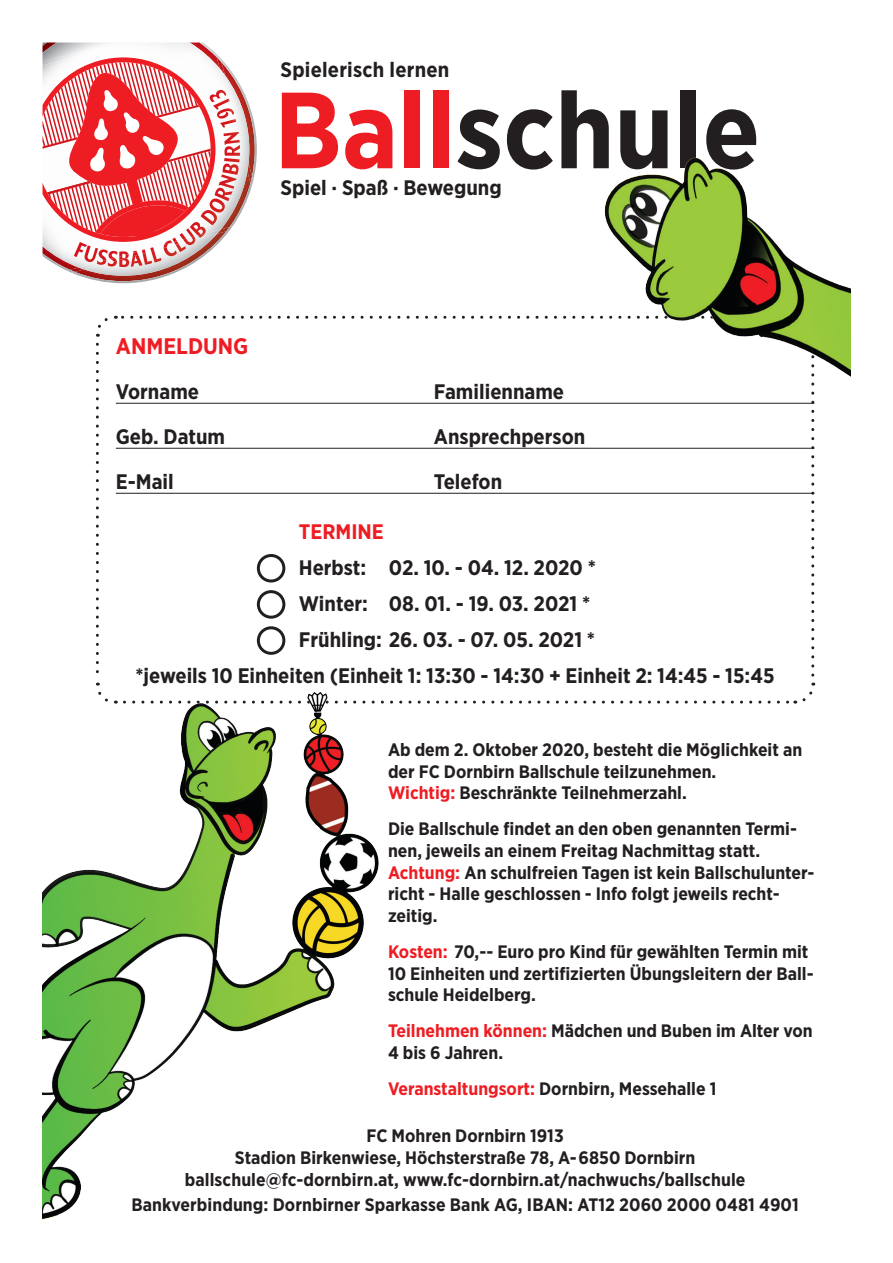
<style>
.page{position:relative;width:893px;height:1263px;background:#fff}
.page>*{position:absolute;margin:0;border:0;box-sizing:border-box;transform-origin:0 0}
.t1{font:700 108px "Gotham Narrow";color:#231f20}
.t2{font:700 22.5px "Gotham Narrow";color:#ee1d23}
.t3{font:700 21px "Gotham Narrow";color:#231f20}
.t4{font:700 21px "Gotham Narrow";color:#ee1d23}
.t5{font:700 18px/21.6px "Gotham Narrow";color:#231f20}
.s1{color:#ee1d23}
</style>
<div class="page">
<img style="left:43px;top:43px;width:156px;height:10px">
<img style="left:72px;top:85px;width:185px;height:198px">
<svg style="left:43px;top:43px;width:4px;height:3px"></svg>
<img style="left:199px;top:43px;width:16px;height:10px">
<img style="left:240px;top:176px;width:13px;height:55px">
<img style="left:240px;top:183px;width:11px;height:44px">
<svg style="left:43px;top:53px;width:197px;height:220px"></svg>
<div style="left:257px;top:554px;width:28px;height:28px;border:3px solid #231f20;border-radius:50%"></div>
<div style="left:257px;top:590px;width:28px;height:29px;border:3px solid #231f20;border-radius:50%"></div>
<div style="left:257px;top:626px;width:28px;height:29px;border:3px solid #231f20;border-radius:50%"></div>
<hr style="left:116px;top:403px;width:698px;height:1px;background:#231f20">
<hr style="left:116px;top:448px;width:698px;height:1px;background:#231f20">
<hr style="left:116px;top:493px;width:698px;height:1px;background:#231f20">
<svg style="left:96px;top:344px;width:20px;height:330px"></svg>
<svg style="left:390px;top:683px;width:426px;height:21px"></svg>
<svg style="left:795px;top:409px;width:19px;height:266px"></svg>
<svg style="left:96px;top:315px;width:489px;height:22px"></svg>
<img style="left:587px;top:158px;width:263px;height:246px">
<img style="left:43px;top:682px;width:341px;height:538px">
<p class="t3" style="left:281px;top:57px;width:170px">Spielerisch lernen</p>
<h1 class="t1" style="left:274px;top:61px;width:487px"><span class="s1">Ball</span>schule</h1>
<p class="t3" style="left:281px;top:175px;width:223px">Spiel · Spaß · Bewegung</p>
<p class="t2" style="left:116px;top:331px;width:134px">ANMELDUNG</p>
<p class="t3" style="left:116px;top:378px;width:85px">Vorname</p>
<p class="t3" style="left:434px;top:378px;width:132px">Familienname</p>
<p class="t3" style="left:116px;top:423px;width:111px">Geb. Datum</p>
<p class="t3" style="left:434px;top:423px;width:153px">Ansprechperson</p>
<p class="t3" style="left:116px;top:468px;width:59px">E-Mail</p>
<p class="t3" style="left:434px;top:468px;width:70px">Telefon</p>
<p class="t4" style="left:299px;top:518px;width:87px">TERMINE</p>
<p class="t3" style="left:299px;top:554px;width:299px">Herbst: 02. 10. - 04. 12. 2020 *</p>
<p class="t3" style="left:299px;top:590px;width:293px">Winter: 08. 01. - 19. 03. 2021 *</p>
<p class="t3" style="left:299px;top:626px;width:298px">Frühling: 26. 03. - 07. 05. 2021 *</p>
<p class="t3" style="left:135px;top:662px;width:641px">*jeweils 10 Einheiten (Einheit 1: 13:30 - 14:30 + Einheit 2: 14:45 - 15:45</p>
<p class="t5" style="left:388px;top:739px;width:416px">Ab dem 2. Oktober 2020, besteht die Möglichkeit an der FC Dornbirn Ballschule teilzunehmen.<br><span class="s1">Wichtig:</span> Beschränkte Teilnehmerzahl.</p>
<p class="t5" style="left:388px;top:818px;width:428px">Die Ballschule findet an den oben genannten Termi&shy;nen, jeweils an einem Freitag Nachmittag statt.<br><span class="s1">Achtung:</span> An schulfreien Tagen ist kein Ballschulunter&shy;richt - Halle geschlossen - Info folgt jeweils recht&shy;zeitig.</p>
<p class="t5" style="left:388px;top:940px;width:427px"><span class="s1">Kosten:</span> 70,-- Euro pro Kind für gewählten Termin mit<br>10 Einheiten und zertifizierten Übungsleitern der Ball&shy;schule Heidelberg.</p>
<p class="t5" style="left:388px;top:1020px;width:426px"><span class="s1">Teilnehmen können:</span> Mädchen und Buben im Alter von<br>4 bis 6 Jahren.</p>
<p class="t5" style="left:388px;top:1077px;width:330px"><span class="s1">Veranstaltungsort:</span> Dornbirn, Messehalle 1</p>
<p class="t5" style="left:185px;top:1125px;width:562px;text-align:center">FC Mohren Dornbirn 1913<br>Stadion Birkenwiese, Höchsterstraße 78, A-6850 Dornbirn ballschule@fc-dornbirn.at, www.fc-dornbirn.at/nachwuchs/ballschule</p>
<p class="t5" style="left:131px;top:1194px;width:669px">Bankverbindung: Dornbirner Sparkasse Bank AG, IBAN: AT12 2060 2000 0481 4901</p>
</div>
